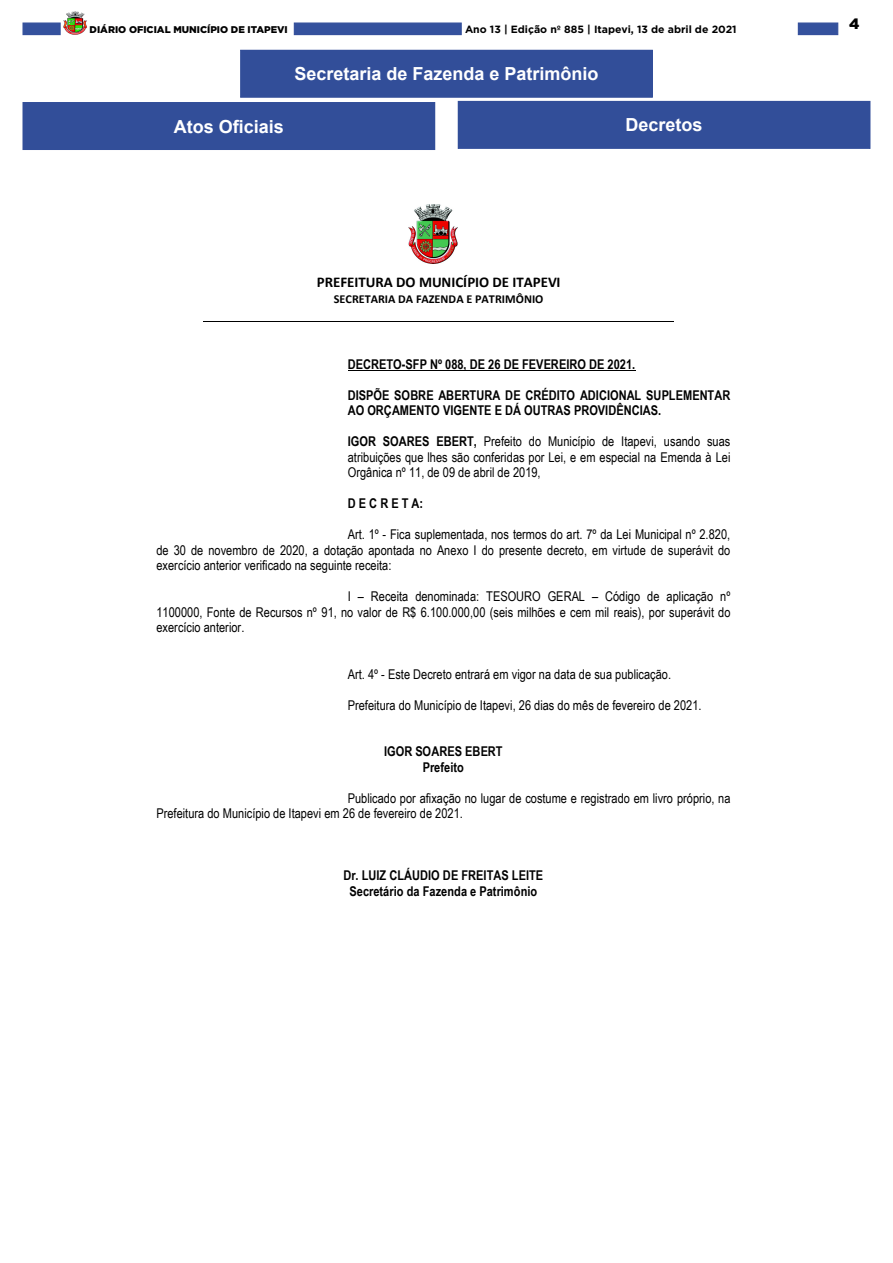
<style>
.page{position:relative;width:893px;height:1263px;background:#fff}
.page>*{position:absolute;margin:0;border:0;box-sizing:border-box;transform-origin:0 0}
.t1{font:700 18px "Arial";color:#fff}
.t2{font:900 15px "Gotham";color:#000}
.t3{font:700 14.85px "Calibri";color:#000}
.t4{font:13.5px/15.5px "Arial Narrow";color:#000;text-align:justify}
.t5{font:700 13.5px/15.6px "Arial Narrow";color:#000;text-align:center}
.t6{font:700 12.15px "Calibri";color:#000}
.t7{font:700 10.5px "Gotham";color:#000}
.t8{font:900 9.75px "Gotham";color:#000}
.s1{font-weight:700}
</style>
<div class="page">
<div style="left:22px;top:23px;width:39px;height:12px;background:#34519d;border:1px solid #334f9b"></div>
<div style="left:798px;top:23px;width:40px;height:12px;background:#34519d"></div>
<img style="left:63px;top:11px;width:24px;height:24px">
<div style="left:294px;top:23px;width:168px;height:12px;background:#34519d"></div>
<div style="left:241px;top:50px;width:411px;height:47px;background:#324e99"></div>
<div style="left:240px;top:50px;width:413px;height:48px;border:1px solid #324e99"></div>
<div style="left:23px;top:103px;width:412px;height:46px;background:#324e99"></div>
<div style="left:22px;top:102px;width:413px;height:48px;border:1px solid #324e99"></div>
<div style="left:458px;top:101px;width:412px;height:47px;background:#324e99"></div>
<div style="left:458px;top:101px;width:412px;height:48px;border:1px solid #324e99"></div>
<hr style="left:203px;top:321px;width:470px;height:1px;background:#000">
<img style="left:409px;top:205px;width:49px;height:58px">
<hr style="left:348px;top:370px;width:287px;height:1px;background:#000">
<p class="t8" style="left:90px;top:23px;width:200px">DIÁRIO OFICIAL MUNICÍPIO DE ITAPEVI</p>
<p class="t7" style="left:465px;top:22px;width:273px">Ano 13 | Edição nº 885 | Itapevi, 13 de abril de 2021</p>
<p class="t1" style="left:294px;top:61px;width:306px">Secretaria de Fazenda e Patrimônio</p>
<p class="t1" style="left:174px;top:114px;width:112px">Atos Oficiais</p>
<p class="t1" style="left:626px;top:112px;width:79px">Decretos</p>
<p class="t3" style="left:317px;top:272px;width:245px">PREFEITURA DO MUNICÍPIO DE ITAPEVI</p>
<p class="t6" style="left:334px;top:291px;width:211px">SECRETARIA DA FAZENDA E PATRIMÔNIO</p>
<p class="t5" style="left:348px;top:355px;width:289px">DECRETO-SFP Nº 088, DE 26 DE FEVEREIRO DE 2021.</p>
<p class="t5" style="left:348px;top:386px;width:384px;text-align:left">DISPÕE SOBRE ABERTURA DE CRÉDITO ADICIONAL SUPLEMENTAR<br>AO ORÇAMENTO VIGENTE E DÁ OUTRAS PROVIDÊNCIAS.</p>
<p class="t4" style="left:348px;top:433px;width:384px"><span class="s1">IGOR SOARES EBERT,</span> Prefeito do Município de Itapevi, usando suas atribuições que lhes são conferidas por Lei, e em especial na Emenda à Lei Orgânica nº 11, de 09 de abril de 2019,</p>
<p class="t5" style="left:348px;top:495px;width:77px">D E C R E T A:</p>
<p class="t4" style="left:156px;top:526px;width:575px;text-indent:191px">Art. 1º - Fica suplementada, nos termos do art. 7º da Lei Municipal nº 2.820, de 30 de novembro de 2020, a dotação apontada no Anexo I do presente decreto, em virtude de superávit do exercício anterior verificado na seguinte receita:</p>
<p class="t4" style="left:156px;top:588px;width:576px;text-indent:191px">I – Receita denominada: TESOURO GERAL – Código de aplicação nº 1100000, Fonte de Recursos nº 91, no valor de R$ 6.100.000,00 (seis milhões e cem mil reais), por superávit do exercício anterior.</p>
<p class="t4" style="left:348px;top:665px;width:325px">Art. 4º - Este Decreto entrará em vigor na data de sua publicação.</p>
<p class="t4" style="left:348px;top:697px;width:355px">Prefeitura do Município de Itapevi, 26 dias do mês de fevereiro de 2021.</p>
<p class="t5" style="left:384px;top:743px;width:120px">IGOR SOARES EBERT<br>Prefeito</p>
<p class="t4" style="left:156px;top:789px;width:576px;text-indent:191px">Publicado por afixação no lugar de costume e registrado em livro próprio, na<br>Prefeitura do Município de Itapevi em 26 de fevereiro de 2021.</p>
<p class="t5" style="left:343px;top:867px;width:201px">Dr. LUIZ CLÁUDIO DE FREITAS LEITE<br>Secretário da Fazenda e Patrimônio</p>
<p class="t2" style="left:849px;top:13px;width:12px">4</p>
</div>
